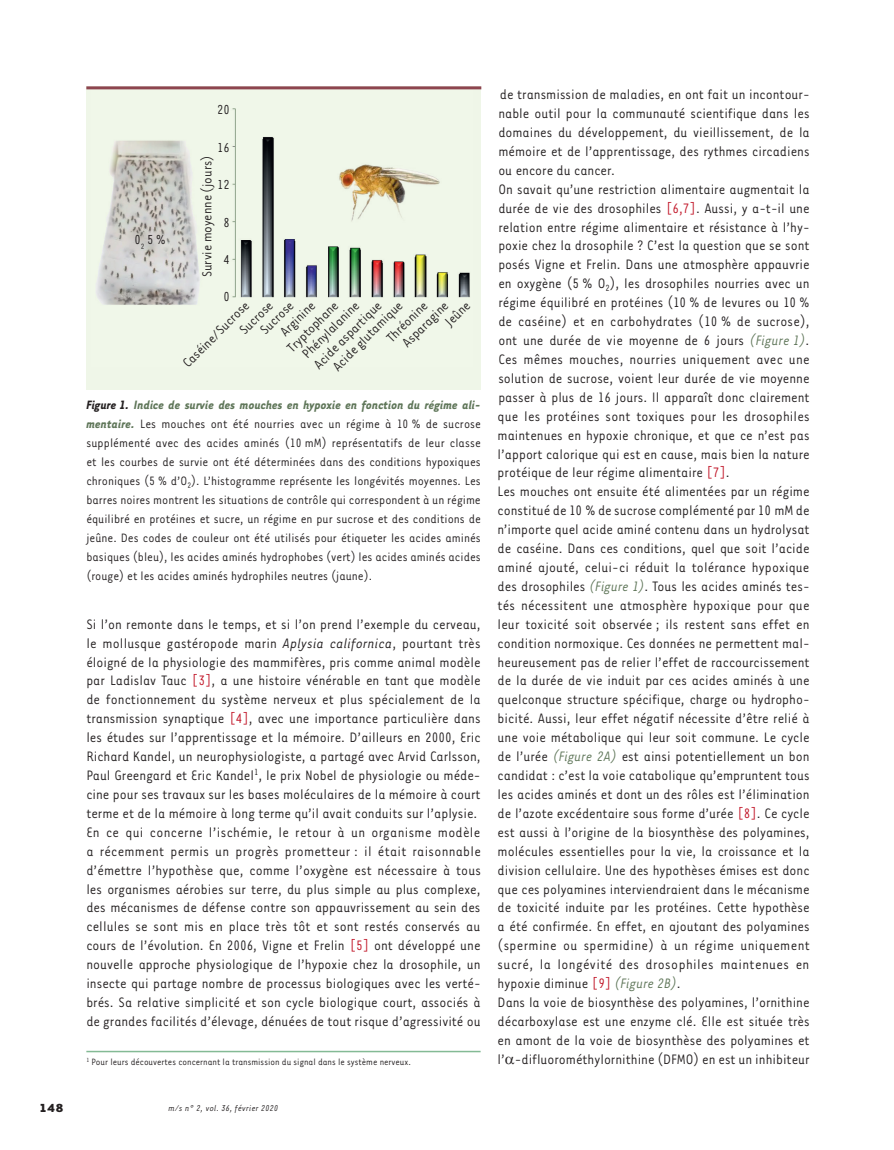
<style>
.page{position:relative;width:894px;height:1150px;background:#fff}
.page>*{position:absolute;margin:0;border:0;box-sizing:border-box;transform-origin:0 0}
.t1{font:15.75px/18.9px "Tarzana Narrow";color:#231f20}
.t2{font:15px/16.8px "Tarzana Narrow";color:#231f20}
.t3{font:13.95px/18.9px "Tarzana Narrow";color:#231f20;text-align:justify}
.t4{font:700 13.5px "Tarzana Wide";color:#231f20}
.t5{font:10.5px "Tarzana Narrow";color:#231f20}
.t6{font:italic 9.75px "Tarzana Narrow";letter-spacing:.025em;color:#231f20}
.s1{font-weight:700;font-style:italic}
.s2{font-weight:700;font-style:italic;color:#5f7659}
.s3{font-style:italic}
.s4{color:#c11527}
.s5{font-style:italic;color:#5f7659}
</style>
<div class="page">
<hr style="left:86px;top:1050px;width:394px;height:2px;background:#84ba95">
<div style="left:86px;top:86px;width:395px;height:304px;background:#eff6e8"></div>
<img style="left:96px;top:108px;width:374px;height:197px">
<hr style="left:86px;top:86px;width:395px;height:3px;background:#8d454f">
<p class="t2" style="left:134px;top:230px;width:33px">0<sub>2</sub> 5 %</p>
<p class="t2" style="left:217px;top:100px;width:14px">20</p>
<p class="t2" style="left:217px;top:138px;width:14px">16</p>
<p class="t2" style="left:217px;top:175px;width:14px">12</p>
<p class="t2" style="left:223px;top:213px;width:8px">8</p>
<p class="t2" style="left:223px;top:250px;width:8px">4</p>
<p class="t2" style="left:223px;top:288px;width:8px">0</p>
<p class="t2" style="left:198px;top:277px;width:123px;rotate:-90deg">Survie moyenne (jours)</p>
<p class="t2" style="left:223px;top:314px;width:43px;text-indent:-64px;rotate:-45deg">Caséine/Sucrose<br>Sucrose</p>
<p class="t2" style="left:256px;top:325px;width:43px;rotate:-45deg">Sucrose</p>
<p class="t2" style="left:276px;top:327px;width:45px;rotate:-45deg">Arginine</p>
<p class="t2" style="left:283px;top:343px;width:67px;rotate:-45deg">Tryptophane</p>
<p class="t2" style="left:298px;top:349px;width:76px;rotate:-45deg">Phénylalanine</p>
<p class="t2" style="left:309px;top:360px;width:91px;rotate:-45deg">Acide aspartique</p>
<p class="t2" style="left:328px;top:362px;width:94px;rotate:-45deg">Acide glutamique</p>
<p class="t2" style="left:382px;top:333px;width:53px;rotate:-45deg">Thréonine</p>
<p class="t2" style="left:398px;top:338px;width:61px;rotate:-45deg">Asparagine</p>
<p class="t2" style="left:440px;top:317px;width:31px;rotate:-45deg">Jeûne</p>
<p class="t3" style="left:86px;top:395px;width:396px"><span class="s1">Figure 1.</span> <span class="s2">Indice de survie des mouches en hypoxie en fonction du régime ali&shy;mentaire.</span> Les mouches ont été nourries avec un régime à 10 % de sucrose supplémenté avec des acides aminés (10 mM) représentatifs de leur classe et les courbes de survie ont été déterminées dans des conditions hypoxiques chroniques (5 % d’O<sub>2</sub>). L’histogramme représente les longévités moyennes. Les barres noires montrent les situations de contrôle qui correspondent à un régime équilibré en protéines et sucre, un régime en pur sucrose et des conditions de jeûne. Des codes de couleur ont été utilisés pour étiqueter les acides aminés basiques (bleu), les acides aminés hydrophobes (vert) les acides aminés acides (rouge) et les acides aminés hydrophiles neutres (jaune).</p>
<p class="t1" style="left:86px;top:613px;width:396px">Si l’on remonte dans le temps, et si l’on prend l’exemple du cerveau, le mollusque gastéropode marin <span class="s3">Aplysia californica</span>, pourtant très éloigné de la physiologie des mammifères, pris comme animal modèle par Ladislav Tauc <span class="s4">[3]</span>, a une histoire vénérable en tant que modèle de fonctionnement du système nerveux et plus spécialement de la transmission synaptique <span class="s4">[4]</span>, avec une importance particulière dans les études sur l’apprentissage et la mémoire. D’ailleurs en 2000, Eric Richard Kandel, un neurophysiologiste, a partagé avec Arvid Carlsson, Paul Greengard et Eric Kandel<sup>1</sup>, le prix Nobel de physiologie ou méde&shy;cine pour ses travaux sur les bases moléculaires de la mémoire à court terme et de la mémoire à long terme qu’il avait conduits sur l’aplysie.<br>En ce qui concerne l’ischémie, le retour à un organisme modèle a récemment permis un progrès prometteur : il était raisonnable d’émettre l’hypothèse que, comme l’oxygène est nécessaire à tous les organismes aérobies sur terre, du plus simple au plus complexe, des mécanismes de défense contre son appauvrissement au sein des cellules se sont mis en place très tôt et sont restés conservés au cours de l’évolution. En 2006, Vigne et Frelin <span class="s4">[5]</span> ont développé une nouvelle approche physiologique de l’hypoxie chez la drosophile, un insecte qui partage nombre de processus biologiques avec les verté&shy;brés. Sa relative simplicité et son cycle biologique court, associés à de grandes facilités d’élevage, dénuées de tout risque d’agressivité ou</p>
<p class="t5" style="left:86px;top:1055px;width:326px"><sup>1</sup> Pour leurs découvertes concernant la transmission du signal dans le système nerveux.</p>
<p class="t4" style="left:39px;top:1098px;width:26px">148</p>
<p class="t6" style="left:169px;top:1101px;width:111px">m/s n° 2, vol. 36, février 2020</p>
<p class="t1" style="left:497px;top:84px;width:314px">de transmission de maladies, en ont fait un incontour&shy;nable outil pour la communauté scientifique dans les domaines du développement, du vieillissement, de la mémoire et de l’apprentissage, des rythmes circadiens ou encore du cancer.<br>On savait qu’une restriction alimentaire augmentait la durée de vie des drosophiles <span class="s4">[6,7]</span>. Aussi, y a-t-il une relation entre régime alimentaire et résistance à l’hy&shy;poxie chez la drosophile ? C’est la question que se sont posés Vigne et Frelin. Dans une atmosphère appauvrie en oxygène (5 % O<sub>2</sub>), les drosophiles nourries avec un régime équilibré en protéines (10 % de levures ou 10 % de caséine) et en carbohydrates (10 % de sucrose), ont une durée de vie moyenne de 6 jours <span class="s5">(Figure 1)</span>.<br>Ces mêmes mouches, nourries uniquement avec une solution de sucrose, voient leur durée de vie moyenne passer à plus de 16 jours. Il apparaît donc clairement que les protéines sont toxiques pour les drosophiles maintenues en hypoxie chronique, et que ce n’est pas l’apport calorique qui est en cause, mais bien la nature protéique de leur régime alimentaire <span class="s4">[7]</span>.<br>Les mouches ont ensuite été alimentées par un régime constitué de 10 % de sucrose complémenté par 10 mM de n’importe quel acide aminé contenu dans un hydrolysat de caséine. Dans ces conditions, quel que soit l’acide aminé ajouté, celui-ci réduit la tolérance hypoxique des drosophiles <span class="s5">(Figure 1)</span>. Tous les acides aminés tes&shy;tés nécessitent une atmosphère hypoxique pour que leur toxicité soit observée ; ils restent sans effet en condition normoxique. Ces données ne permettent mal&shy;heureusement pas de relier l’effet de raccourcissement de la durée de vie induit par ces acides aminés à une quelconque structure spécifique, charge ou hydropho&shy;bicité. Aussi, leur effet négatif nécessite d’être relié à une voie métabolique qui leur soit commune. Le cycle de l’urée <span class="s5">(Figure 2A)</span> est ainsi potentiellement un bon candidat : c’est la voie catabolique qu’empruntent tous les acides aminés et dont un des rôles est l’élimination de l’azote excédentaire sous forme d’urée <span class="s4">[8]</span>. Ce cycle est aussi à l’origine de la biosynthèse des polyamines, molécules essentielles pour la vie, la croissance et la division cellulaire. Une des hypothèses émises est donc que ces polyamines interviendraient dans le mécanisme de toxicité induite par les protéines. Cette hypothèse a été confirmée. En effet, en ajoutant des polyamines (spermine ou spermidine) à un régime uniquement sucré, la longévité des drosophiles maintenues en hypoxie diminue <span class="s4">[9]</span> <span class="s5">(Figure 2B)</span>.<br>Dans la voie de biosynthèse des polyamines, l’ornithine décarboxylase est une enzyme clé. Elle est située très en amont de la voie de biosynthèse des polyamines et l’ -difluorométhylornithine (DFMO) en est un inhibiteur</p>
</div>
